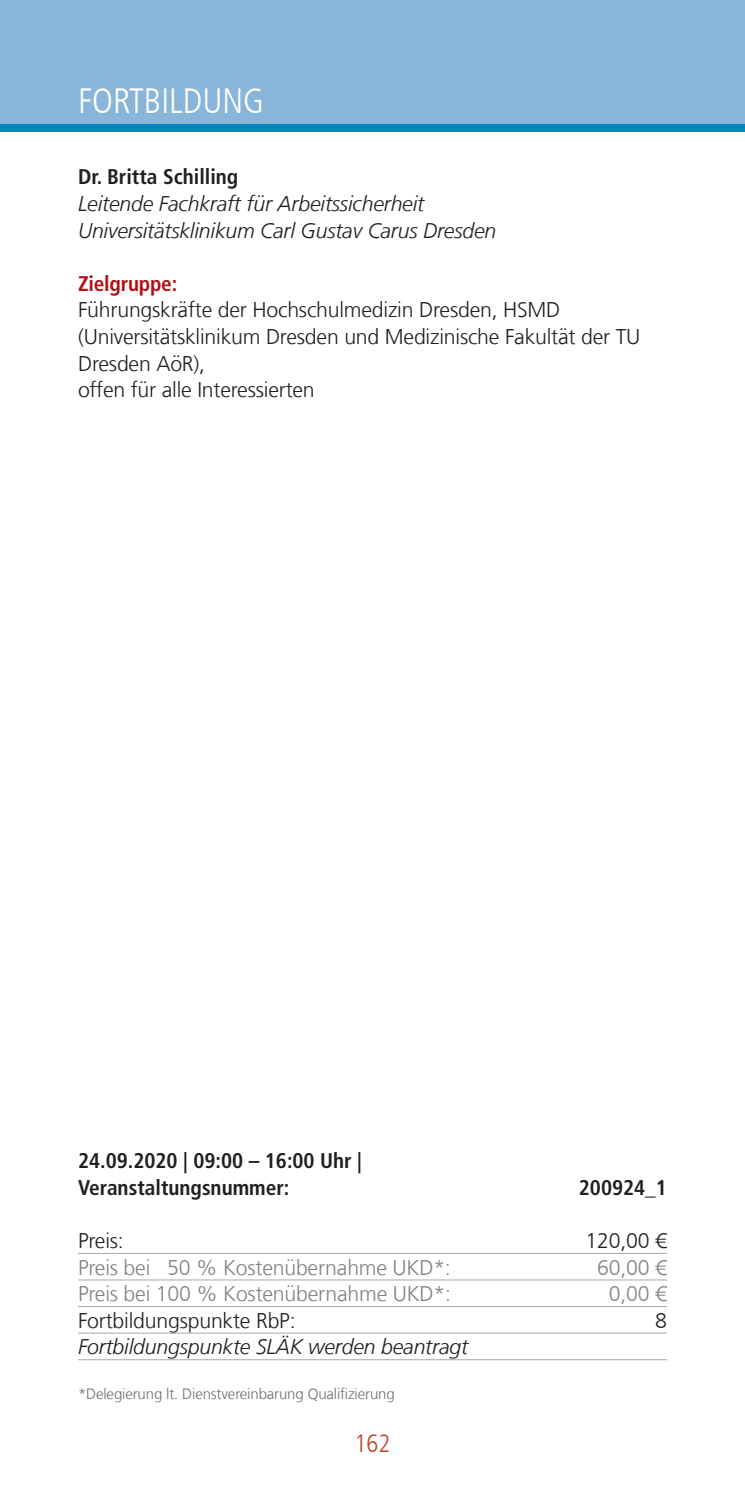
<style>
.page{position:relative;width:745px;height:1489px;background:#fff}
.page>*{position:absolute;margin:0;border:0;box-sizing:border-box;transform-origin:0 0}
.t1{font:300 condensed 35px "Frutiger LT Com";color:#fff}
.t2{font:300 condensed 25px "Frutiger LT Com";color:#bf4731}
.t3{font:300 21.25px/26.5px "Frutiger LT Com";letter-spacing:-.01em;color:#231f20}
.t4{font:italic 300 21.25px/26.5px "Frutiger LT Com";letter-spacing:-.01em;color:#231f20}
.t5{font:300 21.25px "Frutiger LT Com";letter-spacing:-.01em;color:#808285}
.t6{font:700 condensed 21.25px/26.5px "Frutiger LT Com";color:#231f20}
.t7{font:700 condensed 21.25px "Frutiger LT Com";letter-spacing:-.01em;color:#b11116}
.t8{font:300 15px "Frutiger LT Com";letter-spacing:-.01em;color:#6d6f71}
</style>
<div class="page">
<div style="left:0;top:124px;width:744px;height:7px;background:#0085bb"></div>
<div style="left:0;top:0;width:744px;height:124px;background:#88b5d9"></div>
<hr style="left:78px;top:1252px;width:588px;height:1px;background:#a7a9ac">
<hr style="left:78px;top:1279px;width:588px;height:1px;background:#a7a9ac">
<hr style="left:78px;top:1305px;width:588px;height:1px;background:#a7a9ac">
<hr style="left:78px;top:1332px;width:588px;height:1px;background:#a7a9ac">
<hr style="left:78px;top:1359px;width:588px;height:1px;background:#a7a9ac">
<h1 class="t1" style="left:78px;top:80px;width:187px">FORTBILDUNG</h1>
<p class="t6" style="left:78px;top:163px;width:162px">Dr. Britta Schilling</p>
<p class="t4" style="left:78px;top:190px;width:419px">Leitende Fachkraft für Arbeitssicherheit<br>Universitätsklinikum Carl Gustav Carus Dresden</p>
<p class="t7" style="left:78px;top:270px;width:101px">Zielgruppe:</p>
<p class="t3" style="left:78px;top:296px;width:563px">Führungskräfte der Hochschulmedizin Dresden, HSMD (Universitätsklinikum Dresden und Medizinische Fakultät der TU Dresden AöR),<br>offen für alle Interessierten</p>
<p class="t6" style="left:78px;top:1147px;width:285px">24.09.2020 | 09:00 – 16:00 Uhr |<br>Veranstaltungsnummer:</p>
<p class="t6" style="left:578px;top:1173px;width:89px">200924_1</p>
<p class="t3" style="left:78px;top:1227px;width:47px">Preis:</p>
<p class="t3" style="left:585px;top:1227px;width:83px">120,00 €</p>
<p class="t5" style="left:78px;top:1253px;width:374px">Preis bei 50 % Kostenübernahme UKD*:</p>
<p class="t5" style="left:597px;top:1253px;width:71px">60,00 €</p>
<p class="t5" style="left:78px;top:1280px;width:374px">Preis bei 100 % Kostenübernahme UKD*:</p>
<p class="t5" style="left:608px;top:1280px;width:60px">0,00 €</p>
<p class="t3" style="left:78px;top:1306px;width:219px">Fortbildungspunkte RbP:</p>
<p class="t3" style="left:654px;top:1306px;width:13px">8</p>
<p class="t4" style="left:78px;top:1333px;width:391px">Fortbildungspunkte SLÄK werden beantragt</p>
<p class="t8" style="left:78px;top:1383px;width:318px">*Delegierung lt. Dienstvereinbarung Qualifizierung</p>
<p class="t2" style="left:354px;top:1427px;width:38px">162</p>
</div>
